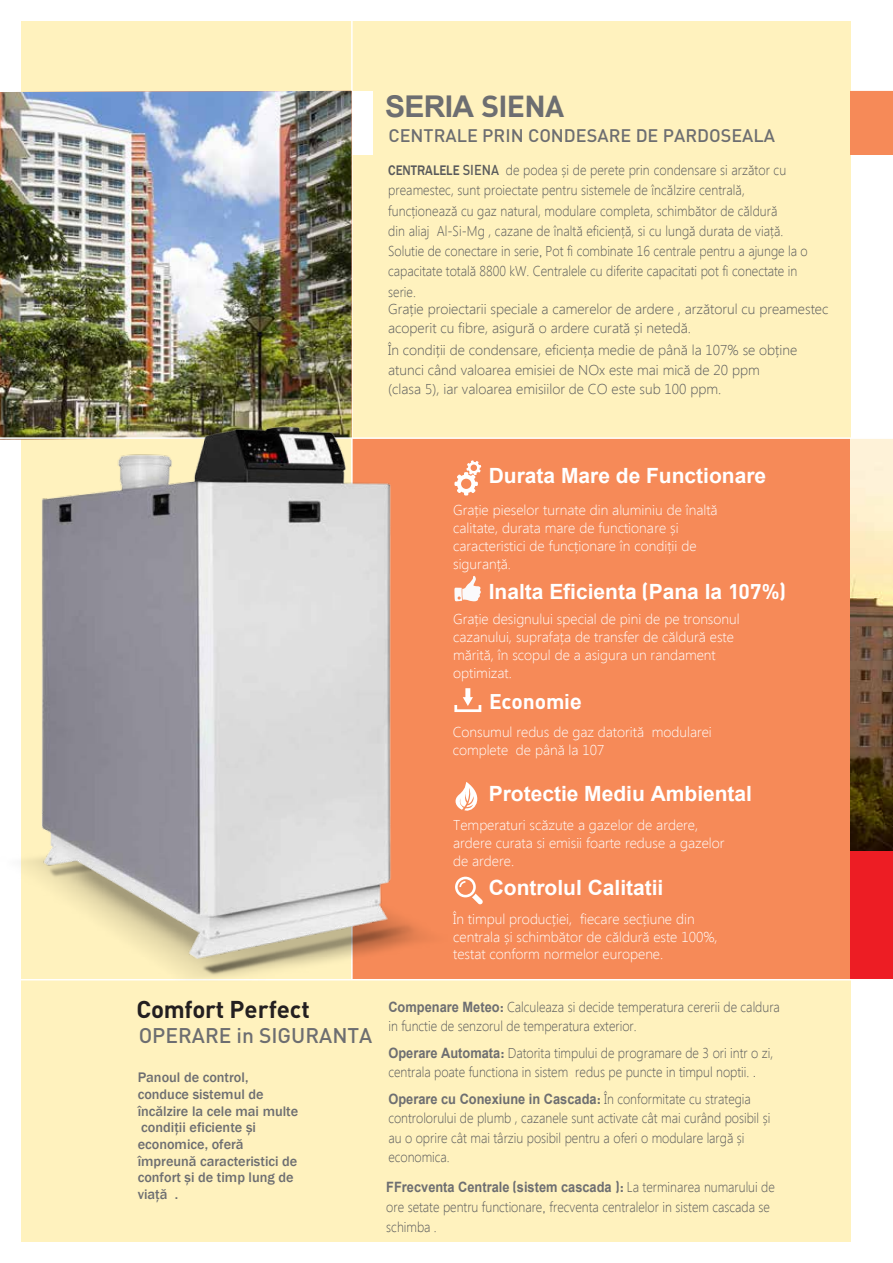
<style>
.page{position:relative;width:893px;height:1263px;background:#fff}
.page>*{position:absolute;margin:0;border:0;box-sizing:border-box;transform-origin:0 0}
.t1{font:700 30px "Arial";letter-spacing:-.02em;color:#6d6e71}
.t2{font:700 24px "DIN";letter-spacing:-.005em;color:#231f20}
.t3{font:700 21px "Arial";color:#fff}
.t4{font:500 21px "DIN";color:#6d6e71}
.t5{font:700 21px "DIN Pro";letter-spacing:-.005em;color:#fff}
.t6{font:500 18px "DIN";color:#6d6e71}
.t7{font:300 14.25px/20.2px "Segoe UI";color:#58595b;scale:.9 1}
.t8{font:300 14.25px/17.9px "Segoe UI";color:#fff}
.t9{font:300 14.25px/19.5px "Segoe UI";color:#58595b}
.t10{font:500 14.25px/16.6px "Franklin Gothic";color:#6d6e71}
.t11{font:700 14.25px "Arial";color:#6d6e71;scale:.9 1}
.s1{font-family:"DIN Pro"}
.s2{font-family:"Franklin Gothic";font-weight:500}
.s3{font-family:"DIN Pro";font-weight:500}
.s4{font-family:"Arial"}
.s5{font-family:"Arial";font-weight:700;color:#6d6e71}
.s6{font-family:"DIN Pro";font-weight:700;color:#6d6e71}
.s7{font-family:"Segoe UI";font-weight:300;color:#58595b}
</style>
<div class="page">
<div style="left:21px;top:21px;width:829px;height:1221px;background:#fff2be"></div>
<div style="left:850px;top:91px;width:43px;height:64px;background:#f68a58"></div>
<div style="left:351px;top:91px;width:22px;height:64px;background:#fff"></div>
<div style="left:351px;top:438px;width:499px;height:542px;background:#f68a58"></div>
<hr style="left:351px;top:0;width:2px;height:979px;background:#fff">
<div style="left:850px;top:851px;width:43px;height:129px;background:#ed1d24"></div>
<img style="left:0;top:91px;width:351px;height:270px">
<img style="left:850px;top:439px;width:43px;height:412px">
<hr style="left:0;top:979px;width:893px;height:1px;background:#fff">
<hr style="left:0;top:437px;width:893px;height:2px;background:#fff">
<img style="left:0;top:361px;width:470px;height:620px">
<img style="left:26px;top:417px;width:381px;height:551px">
<svg style="left:454px;top:460px;width:27px;height:35px"></svg>
<svg style="left:454px;top:576px;width:27px;height:25px"></svg>
<svg style="left:454px;top:688px;width:27px;height:24px"></svg>
<svg style="left:451px;top:780px;width:27px;height:33px"></svg>
<svg style="left:455px;top:877px;width:28px;height:27px"></svg>
<h1 class="t1" style="left:385px;top:90px;width:181px">SERIA <span class="s1">SIENA</span></h1>
<p class="t6" style="left:388px;top:124px;width:388px">CENTRALE PRIN CONDESARE DE PARDOSEALA</p>
<p class="t7" style="left:388px;top:159px;width:468px"><span class="s2">CENTRALELE</span> <span class="s3">SIENA</span> de podea și de perete prin condensare si arzător cu preamestec, sunt proiectate pentru sistemele de încălzire centrală, funcționează cu gaz natural, modulare completa, schimbător de căldură<br>din aliaj Al-Si-Mg , cazane de înaltă eficiență, si cu lungă durata de viață.<br>Solutie de conectare in serie<span class="s1">,</span> Pot fi combinate 16 centrale pentru a ajunge la o capacitate totală 8800 kW. Centralele cu diferite capacitati pot fi conectate in serie.</p>
<p class="t9" style="left:388px;top:298px;width:442px">Grație proiectarii speciale a camerelor de ardere , arzătorul cu preamestec acoperit cu fibre, asigură o ardere curată și netedă.</p>
<p class="t9" style="left:388px;top:340px;width:410px">În condiții de condensare, eficiența medie de până la 107% se obține atunci când valoarea emisiei de NOx este mai mică de 20 ppm<br>(clasa 5), iar valoarea emisiilor de CO este sub 100 ppm.</p>
<h3 class="t3" style="left:489px;top:464px;width:279px">Durata Mare de Functionare</h3>
<p class="t8" style="left:453px;top:500px;width:266px">Grație pieselor turnate din aluminiu de înaltă calitate, durata mare de functionare și caracteristici de funcționare în condiții de siguranță.</p>
<h3 class="t3" style="left:489px;top:580px;width:299px">Inalta Eficienta <span class="s1">(</span>Pana la <span class="s1">107%)</span></h3>
<p class="t8" style="left:453px;top:609px;width:288px">Grație designului special de pini de pe tronsonul cazanului, suprafața de transfer de căldură este mărită, în scopul de a asigura un randament optimizat.</p>
<h3 class="t5" style="left:489px;top:687px;width:94px">Economi<span class="s4">e</span></h3>
<p class="t8" style="left:453px;top:722px;width:261px">Consumul redus de gaz datorită modularei complete de până la 107</p>
<h3 class="t3" style="left:489px;top:782px;width:265px">Protectie Mediu Ambiental</h3>
<p class="t8" style="left:453px;top:815px;width:273px">Temperaturi scăzute a gazelor de ardere, ardere curata si emisii foarte reduse a gazelor de ardere.</p>
<h3 class="t3" style="left:489px;top:876px;width:176px">Controlul Calitatii</h3>
<p class="t8" style="left:453px;top:909px;width:266px">În timpul producției, fiecare secțiune din centrala și schimbător de căldură este 100%, testat conform normelor europene.</p>
<h2 class="t2" style="left:137px;top:994px;width:175px">Comfort Perfect</h2>
<h3 class="t4" style="left:139px;top:1022px;width:235px">OPERARE in SIGURANTA</h3>
<p class="t10" style="left:138px;top:1069px;width:162px">Panoul de control, conduce sistemul de încălzire la cele mai multe condiții eficiente și economice, oferă împreună caracteristici de confort și de timp lung de viață .</p>
<p class="t7" style="left:388px;top:996px;width:436px;line-height:19.5px"><span class="s5">Compenare Meteo</span><span class="s6">:</span> Calculeaza si decide temperatura cererii de caldura in functie de senzorul de temperatura exterior.</p>
<p class="t7" style="left:388px;top:1042px;width:429px;line-height:19.5px"><span class="s5">Operare Automata</span><span class="s6">:</span> Datorita timpului de programare de 3 ori intr o zi, centrala poate functiona in sistem redus pe puncte in timpul noptii. <span class="s1">.</span></p>
<p class="t11" style="left:388px;top:1091px;width:404px">Operare cu Conexiune in Cascada<span class="s1">:</span> <span class="s7">În conformitate cu strategia</span></p>
<p class="t7" style="left:388px;top:1108px;width:426px;line-height:19.5px">controlorului de plumb , cazanele sunt activate cât mai curând posibil și au o oprire cât mai târziu posibil pentru a oferi o modulare largă și economica.</p>
<p class="t11" style="left:386px;top:1179px;width:433px">FFrecventa Centrale <span class="s1">(</span>sistem cascada <span class="s1">):</span> <span class="s7">La terminarea numarului de</span></p>
<p class="t7" style="left:386px;top:1196px;width:428px;line-height:19.5px">ore setate pentru functionare<span class="s1">,</span> frecventa centralelor in sistem cascada se schimba .</p>
</div>
